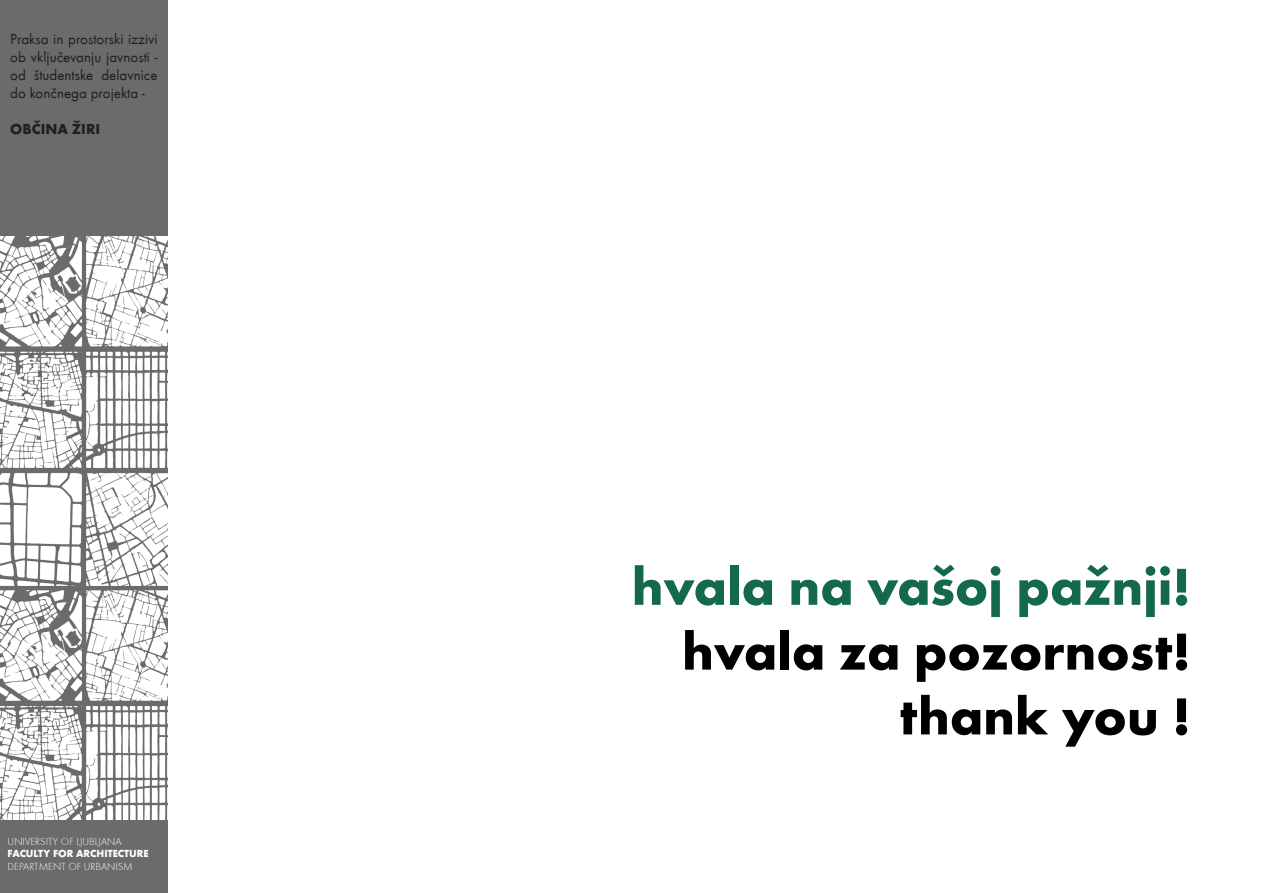
<style>
.page{position:relative;width:1263px;height:893px;background:#fff}
.page>*{position:absolute;margin:0;border:0;box-sizing:border-box;transform-origin:0 0}
.t1{font:700 54px "Futura T";color:#000}
.t2{font:700 54px "Futura T";color:#13684e}
.t3{font:15px/18px "Futura T";color:#231f20;text-align:justify}
.t4{font:700 15px "Futura T";color:#231f20}
.t5{font:10.65px "Futura T Ligh";color:#fff}
.t6{font:700 10.65px "Futura T";color:#fff}
</style>
<div class="page">
<div style="left:0;top:0;width:168px;height:821px;background:#6b6b6b"></div>
<img style="left:0;top:237px;width:168px;height:583px">
<div style="left:0;top:821px;width:168px;height:72px;background:#6b6b6b"></div>
<p class="t3" style="left:10px;top:30px;width:149px">Praksa in prostorski izzivi ob vključevanju javnosti - od študentske delavnice do končnega projekta -</p>
<p class="t4" style="left:10px;top:119px;width:91px">OBČINA ŽIRI</p>
<p class="t5" style="left:8px;top:835px;width:116px">UNIVERSITY OF LJUBLJANA</p>
<p class="t6" style="left:8px;top:847px;width:142px">FACULTY FOR ARCHITECTURE</p>
<p class="t5" style="left:8px;top:861px;width:127px">DEPARTMENT OF URBANISM</p>
<p class="t2" style="left:632px;top:553px;width:560px">hvala na vašoj pažnji!</p>
<p class="t1" style="left:682px;top:618px;width:510px">hvala za pozornost!</p>
<p class="t1" style="left:899px;top:682px;width:293px">thank you !</p>
</div>
